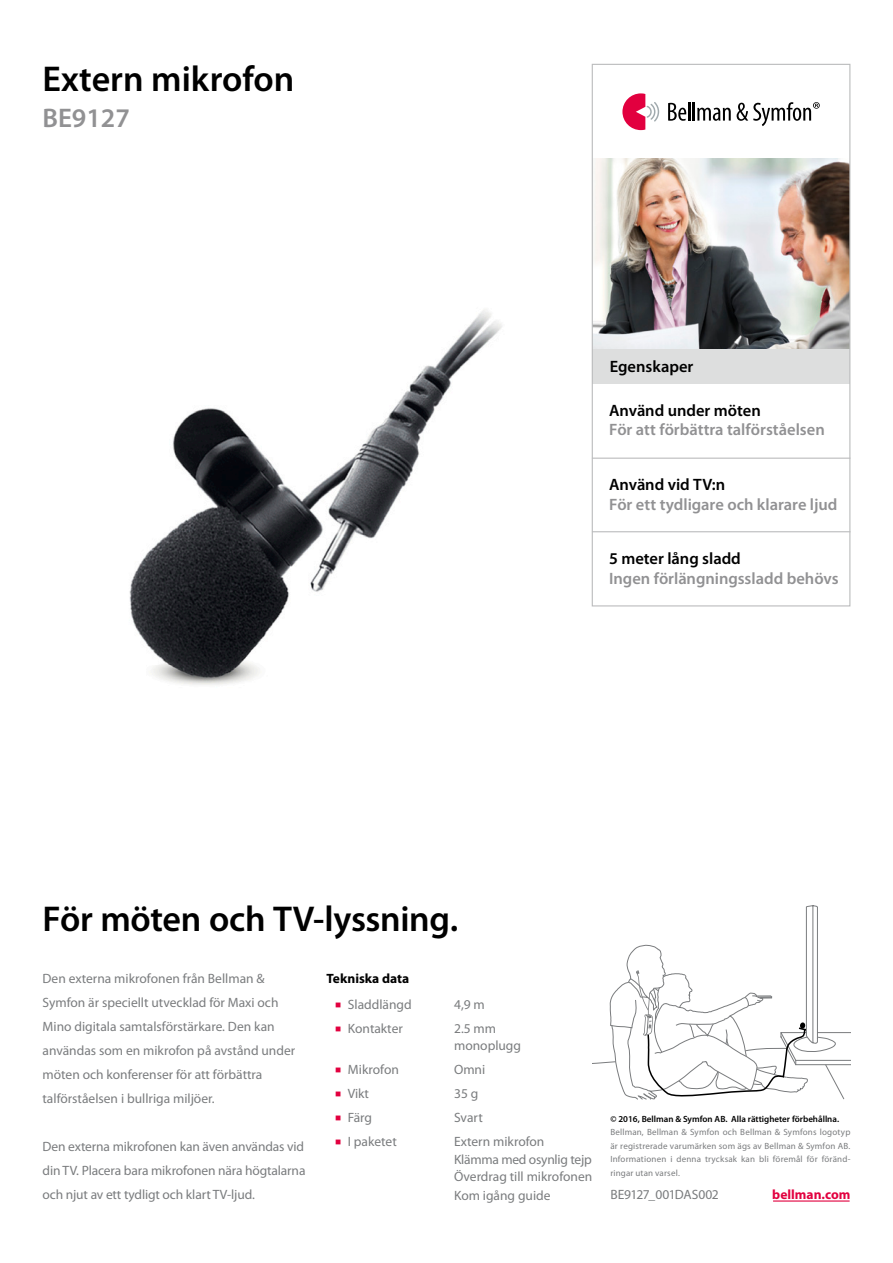
<style>
.page{position:relative;width:893px;height:1263px;background:#fff}
.page>*{position:absolute;margin:0;border:0;box-sizing:border-box;transform-origin:0 0}
.t1{font:600 36px "Myriad Pro";letter-spacing:-.005em;color:#000}
.t2{font:600 27px "Myriad Pro";color:#919193}
.t3{font:600 16.5px "Myriad Pro";color:#919193}
.t4{font:600 16.5px "Myriad Pro";color:#000}
.t5{font:13.5px/24px "Myriad Pro";color:#7a7c7e}
.t6{font:13.5px "Myriad Pro";letter-spacing:-.02em;color:#7a7c7e}
.t7{font:13.5px "Myriad Pro";letter-spacing:-.03em;color:#7a7c7e}
.t8{font:700 13.5px "Myriad Pro";color:#000}
.t9{font:700 13.5px "Myriad Pro";color:#e2003f}
.t10{font:9px/13.5px "Myriad Pro";letter-spacing:.02em;color:#7a7c7e;text-align:justify}
.t11{font:600 9px "Myriad Pro";color:#000}
.s1{color:#e2003f}
</style>
<div class="page">
<img style="left:594px;top:159px;width:254px;height:190px">
<div style="left:592px;top:349px;width:258px;height:35px;background:#dddede"></div>
<hr style="left:592px;top:458px;width:258px;height:1px;background:#bbbcbd">
<svg style="left:668px;top:102px;width:63px;height:19px"></svg>
<svg style="left:622px;top:93px;width:37px;height:37px"></svg>
<svg style="left:737px;top:102px;width:83px;height:24px"></svg>
<hr style="left:773px;top:1200px;width:77px;height:1px;background:#e2003f">
<img style="left:129px;top:309px;width:373px;height:376px">
<div style="left:592px;top:64px;width:258px;height:542px;border:1px solid #bbbcbd"></div>
<hr style="left:592px;top:531px;width:258px;height:1px;background:#bbbcbd">
<hr style="left:796px;top:1060px;width:54px;height:1px;background:#7a7c7e">
<hr style="left:817px;top:1032px;width:33px;height:1px;background:#7a7c7e">
<hr style="left:796px;top:1064px;width:54px;height:1px;background:#7a7c7e">
<svg style="left:592px;top:905px;width:253px;height:195px"></svg>
<p class="t1" style="left:43px;top:56px;width:253px">Extern mikrofon</p>
<p class="t2" style="left:43px;top:101px;width:89px">BE9127</p>
<p class="t1" style="left:43px;top:896px;width:417px">För möten och TV-lyssning.</p>
<p class="t4" style="left:610px;top:356px;width:85px">Egenskaper</p>
<p class="t4" style="left:609px;top:400px;width:153px">Använd under möten</p>
<p class="t3" style="left:609px;top:419px;width:217px">För att förbättra talförståelsen</p>
<p class="t4" style="left:609px;top:474px;width:118px">Använd vid TV:n</p>
<p class="t3" style="left:609px;top:494px;width:230px">För ett tydligare och klarare ljud</p>
<p class="t4" style="left:609px;top:548px;width:133px">5 meter lång sladd</p>
<p class="t3" style="left:609px;top:567px;width:231px">Ingen förlängningssladd behövs</p>
<p class="t5" style="left:43px;top:966px;width:254px">Den externa mikrofonen från Bellman &amp; Symfon är speciellt utvecklad för Maxi och Mino digitala samtalsförstärkare. Den kan användas som en mikrofon på avstånd under möten och konferenser för att förbättra talförståelsen i bullriga miljöer.</p>
<p class="t5" style="left:43px;top:1134px;width:264px;text-align:justify">Den externa mikrofonen kan även användas vid din TV. Placera bara mikrofonen nära högtalarna och njut av ett tydligt och klart TV-ljud.</p>
<p class="t8" style="left:327px;top:969px;width:84px">Tekniska data</p>
<p class="t5" style="left:335px;top:992px;width:78px"><span class="s1">■</span> Sladdlängd</p>
<p class="t5" style="left:454px;top:992px;width:32px">4,9 m</p>
<p class="t5" style="left:335px;top:1016px;width:69px"><span class="s1">■</span> Kontakter</p>
<p class="t5" style="left:454px;top:1020px;width:68px;line-height:16.5px">2.5 mm monoplugg</p>
<p class="t5" style="left:335px;top:1057px;width:65px"><span class="s1">■</span> Mikrofon</p>
<p class="t5" style="left:454px;top:1057px;width:33px">Omni</p>
<p class="t5" style="left:335px;top:1081px;width:36px"><span class="s1">■</span> Vikt</p>
<p class="t5" style="left:454px;top:1081px;width:26px">35 g</p>
<p class="t5" style="left:335px;top:1105px;width:39px"><span class="s1">■</span> Färg</p>
<p class="t5" style="left:454px;top:1105px;width:30px">Svart</p>
<p class="t5" style="left:335px;top:1129px;width:63px"><span class="s1">■</span> I paketet</p>
<p class="t5" style="left:454px;top:1129px;width:92px">Extern mikrofon</p>
<p class="t6" style="left:454px;top:1151px;width:139px">Klämma med osynlig tejp</p>
<p class="t5" style="left:454px;top:1164px;width:140px">Överdrag till mikrofonen</p>
<p class="t5" style="left:454px;top:1183px;width:98px">Kom igång guide</p>
<p class="t7" style="left:610px;top:1186px;width:110px">BE9127_001DAS002</p>
<p class="t9" style="left:772px;top:1186px;width:80px">bellman.com</p>
<p class="t11" style="left:610px;top:1113px;width:230px">© 2016, Bellman &amp; Symfon AB. Alla rättigheter förbehållna.</p>
<p class="t10" style="left:610px;top:1125px;width:242px">Bellman, Bellman &amp; Symfon och Bellman &amp; Symfons logotyp är registrerade varumärken som ägs av Bellman &amp; Symfon AB.<br>Informationen i denna trycksak kan bli föremål för föränd&shy;ringar utan varsel.</p>
</div>
